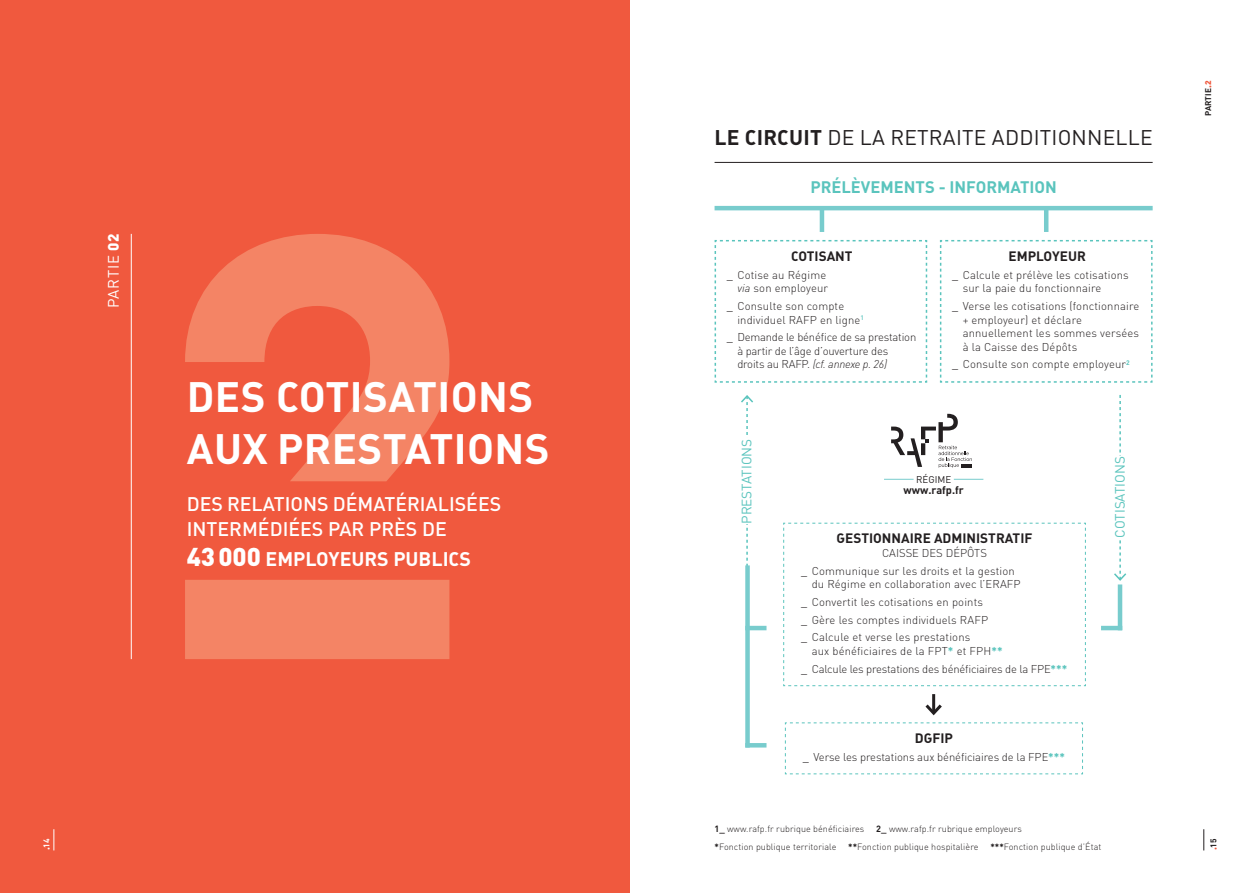
<style>
.page{position:relative;width:1259px;height:893px;background:#fff}
.page>*{position:absolute;margin:0;border:0;box-sizing:border-box;transform-origin:0 0}
.t1{font:700 42px/52.5px "DIN";letter-spacing:.01em;color:#fff}
.ST1-ok{font:21px "DIN";letter-spacing:.01em;color:#231f20}
.t2{font:500 19.5px/25.5px "DIN";color:#fff}
.t3{font:700 19.5px "DIN";color:#fff}
.Texte_courant{font:700 16.5px "DIN";color:#5ac4bd}
.t4{font:15px "DIN";letter-spacing:.05em;color:#fff}
.Texte_courant-2{font:700 13.5px "DIN";color:#231f20}
.Texte_courant-3{font:13.5px "DIN";color:#5ac4bd}
.Texte_courant-4{font:300 11.25px/13.5px "DIN";letter-spacing:.015em;color:#231f20}
.Texte_courant-5{font:300 11.25px/13.5px "DIN";letter-spacing:-.015em;color:#231f20}
.Texte_courant-6{font:300 11.25px "DIN";letter-spacing:-.005em;color:#231f20}
._15-Texte_courant{font:700 10.95px "DIN";color:#231f20}
._15-Texte_courant-2{font:9.75px "DIN";color:#231f20}
.Légende{font:300 9px "DIN";letter-spacing:.01em;color:#231f20}
.t5{font:700 8.25px "DIN";color:#231f20}
.t6{font:700 8.25px "DIN";color:#fff}
.s1{font-weight:900}
.s2{font-weight:900;font-size:25.5px}
.s3{font-weight:700}
.s4{font-weight:400}
.s5{font-style:italic}
.s6{font-weight:700;color:#5ac4bd}
.s7{font-weight:900;color:#f0593e}
</style>
<div class="page">
<hr style="left:714px;top:162px;width:438px;height:1px;background:#231f20">
<svg style="left:714px;top:240px;width:214px;height:143px"></svg>
<svg style="left:939px;top:240px;width:214px;height:143px"></svg>
<hr style="left:714px;top:206px;width:438px;height:4px;background:#78cccd">
<div style="left:819px;top:207px;width:5px;height:25px;background:#78cccd"></div>
<hr style="left:1044px;top:207px;width:4px;height:25px;background:#78cccd">
<svg style="left:884px;top:479px;width:29px;height:1px"></svg>
<svg style="left:954px;top:479px;width:29px;height:1px"></svg>
<hr style="left:932px;top:694px;width:3px;height:19px;background:#231f20">
<svg style="left:891px;top:414px;width:81px;height:54px"></svg>
<svg style="left:1114px;top:395px;width:13px;height:186px"></svg>
<div style="left:1115px;top:456px;width:9px;height:82px;background:#fff"></div>
<svg style="left:741px;top:395px;width:12px;height:170px"></svg>
<div style="left:742px;top:439px;width:9px;height:85px;background:#fff"></div>
<svg style="left:783px;top:522px;width:303px;height:164px"></svg>
<svg style="left:784px;top:701px;width:299px;height:74px"></svg>
<div style="left:745px;top:565px;width:5px;height:182px;background:#78cccd"></div>
<div style="left:1117px;top:584px;width:5px;height:46px;background:#78cccd"></div>
<hr style="left:745px;top:743px;width:21px;height:4px;background:#78cccd">
<hr style="left:745px;top:626px;width:21px;height:4px;background:#78cccd">
<hr style="left:1101px;top:626px;width:21px;height:4px;background:#78cccd">
<div style="left:0;top:0;width:629px;height:893px;background:#f0593e"></div>
<hr style="left:131px;top:234px;width:1px;height:425px;background:#fff">
<svg style="left:185px;top:234px;width:264px;height:247px;fill:#f37f60"></svg>
<div style="left:185px;top:580px;width:264px;height:79px;background:#f48465"></div>
<svg style="left:1203px;top:829px;width:1px;height:21px"></svg>
<svg style="left:54px;top:829px;width:1px;height:21px"></svg>
<h3 class="t4" style="left:104px;top:308px;width:76px;rotate:-90deg">PARTIE <span class="s1">02</span></h3>
<h1 class="t1" style="left:187px;top:368px;width:364px">DES COTISATIONS<br>AUX PRESTATIONS</h1>
<p class="t2" style="left:187px;top:490px;width:316px">DES RELATIONS DÉMATÉRIALISÉES<br>INTERMÉDIÉES PAR PRÈS DE</p>
<p class="t3" style="left:187px;top:546px;width:286px"><span class="s2">43000</span> EMPLOYEURS PUBLICS</p>
<p class="t6" style="left:41px;top:850px;width:13px;rotate:-90deg"><sub>•</sub>14</p>
<p class="ST1-ok" style="left:714px;top:124px;width:439px"><span class="s3">LE CIRCUIT</span> DE LA RETRAITE ADDITIONNELLE</p>
<p class="Texte_courant" style="left:810px;top:176px;width:248px">PRÉLÈVEMENTS - INFORMATION</p>
<p class="Texte_courant-2" style="left:791px;top:247px;width:63px">COTISANT</p>
<p class="Texte_courant-4" style="left:726px;top:268px;width:103px;text-align:right"><span class="s4">_</span> Cotise au Régime <span class="s5">via</span> son employeur</p>
<p class="Texte_courant-4" style="left:737px;top:299px;width:128px;text-indent:-11px"><span class="s4">_</span> Consulte son compte individuel RAFP en ligne<sup>1</sup></p>
<p class="Texte_courant-5" style="left:737px;top:331px;width:180px;text-indent:-11px"><span class="s4">_</span> Demande le bénéfice de sa prestation à partir de l’âge d’ouverture des droits au RAFP. <span class="s5">(cf. annexe p. 26)</span></p>
<p class="Texte_courant-2" style="left:1008px;top:247px;width:79px">EMPLOYEUR</p>
<p class="Texte_courant-4" style="left:962px;top:268px;width:168px;text-indent:-11px"><span class="s4">_</span> Calcule et prélève les cotisations sur la paie du fonctionnaire</p>
<p class="Texte_courant-4" style="left:962px;top:299px;width:178px;text-indent:-11px"><span class="s4">_</span> Verse les cotisations (fonctionnaire + employeur) et déclare annuellement les sommes versées à la Caisse des Dépôts</p>
<p class="Texte_courant-4" style="left:952px;top:358px;width:179px"><span class="s4">_</span> Consulte son compte employeur<sup>2</sup></p>
<p class="Texte_courant-3" style="left:738px;top:524px;width:87px;rotate:-90deg">PRESTATIONS</p>
<p class="_15-Texte_courant-2" style="left:916px;top:473px;width:37px">RÉGIME</p>
<p class="_15-Texte_courant" style="left:903px;top:483px;width:62px">www.rafp.fr</p>
<p class="Texte_courant-2" style="left:836px;top:530px;width:197px">GESTIONNAIRE ADMINISTRATIF</p>
<p class="Texte_courant-4" style="left:882px;top:546px;width:106px">CAISSE DES DÉPÔTS</p>
<p class="Texte_courant-4" style="left:811px;top:564px;width:210px;text-indent:-11px"><span class="s4">_</span> Communique sur les droits et la gestion du Régime en collaboration avec l’ERAFP</p>
<p class="Texte_courant-4" style="left:801px;top:595px;width:183px"><span class="s4">_</span> Convertit les cotisations en points</p>
<p class="Texte_courant-4" style="left:801px;top:613px;width:189px"><span class="s4">_</span> Gère les comptes individuels RAFP</p>
<p class="Texte_courant-4" style="left:811px;top:630px;width:192px;text-indent:-11px"><span class="s4">_</span> Calcule et verse les prestations<br>aux bénéficiaires de la FPT<span class="s6">*</span> et FPH<span class="s6">**</span></p>
<p class="Texte_courant-5" style="left:801px;top:662px;width:268px"><span class="s4">_</span> Calcule les prestations des bénéficiaires de la FPE<span class="s6">***</span></p>
<p class="Texte_courant-2" style="left:915px;top:729px;width:40px">DGFIP</p>
<p class="Texte_courant-6" style="left:803px;top:750px;width:264px"><span class="s4">_</span> Verse les prestations aux bénéficiaires de la FPE<span class="s6">***</span></p>
<p class="Texte_courant-3" style="left:1111px;top:538px;width:83px;rotate:-90deg">COTISATIONS</p>
<p class="Légende" style="left:714px;top:823px;width:151px"><span class="s3">1_</span> www.rafp.fr rubrique bénéficiaires</p>
<p class="Légende" style="left:876px;top:823px;width:147px"><span class="s3">2_</span> www.rafp.fr rubrique employeurs</p>
<p class="Légende" style="left:714px;top:842px;width:123px"><span class="s3">*</span>Fonction publique territoriale</p>
<p class="Légende" style="left:848px;top:842px;width:132px"><span class="s3">**</span>Fonction publique hospitalière</p>
<p class="Légende" style="left:990px;top:842px;width:113px"><span class="s3">***</span>Fonction publique d’État</p>
<p class="t5" style="left:1202px;top:116px;width:37px;rotate:-90deg">PARTIE<sub>•</sub><span class="s7">2</span></p>
<p class="t5" style="left:1208px;top:850px;width:13px;rotate:-90deg"><sub>•</sub>15</p>
</div>
